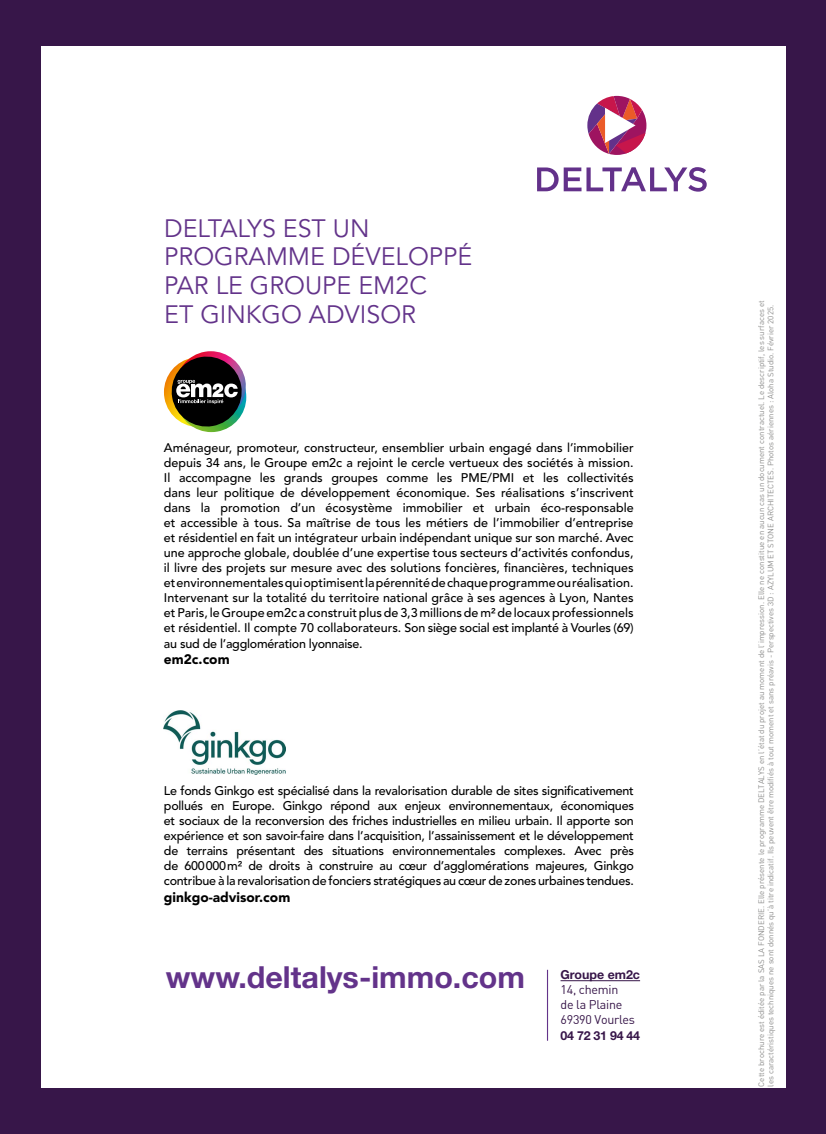
<style>
.page{position:relative;width:826px;height:1134px;background:#371649}
.page>*{position:absolute;margin:0;border:0;box-sizing:border-box;transform-origin:0 0}
.t1{font:700 30.38px "Helvetica Neue LT Std";color:#63338a}
.t2{font:25px/28.8px "Avenir LT Std";color:#63338a}
.t3{font:900 13.75px "Avenir LT Std";color:#000}
.t4{font:500 12.5px/15px "Avenir LT Std";letter-spacing:-.02em;color:#000;text-align:justify}
.t5{font:12.38px/14.9px "DIN";letter-spacing:-.02em;color:#371649}
.t6{font:700 12.38px "Helvetica Neue LT Std";color:#371649}
.t7{font:7.88px/9.5px "DIN";color:#8c8c8b}
</style>
<div class="page">
<div style="left:41px;top:46px;width:744px;height:1042px;background:#fff"></div>
<img style="left:164px;top:351px;width:83px;height:81px">
<svg style="left:587px;top:96px;width:59px;height:59px"></svg>
<svg style="left:537px;top:167px;width:169px;height:24px"></svg>
<hr style="left:560px;top:980px;width:80px;height:1px;background:#371649">
<hr style="left:547px;top:970px;width:1px;height:71px;background:#63338a">
<img style="left:164px;top:710px;width:121px;height:64px">
<h2 class="t2" style="left:164px;top:214px;width:310px">DELTALYS EST UN<br>PROGRAMME DÉVELOPPÉ<br>PAR LE GROUPE EM2C<br>ET GINKGO ADVISOR</h2>
<p class="t4" style="left:164px;top:440px;width:471px">Aménageur, promoteur, constructeur, ensemblier urbain engagé dans l’immobilier depuis 34 ans, le Groupe em2c a rejoint le cercle vertueux des sociétés à mission.<br>Il accompagne les grands groupes comme les PME/PMI et les collectivités dans leur politique de développement économique. Ses réalisations s’inscrivent dans la promotion d’un écosystème immobilier et urbain éco-responsable et accessible à tous. Sa maîtrise de tous les métiers de l’immobilier d’entreprise et résidentiel en fait un intégrateur urbain indépendant unique sur son marché. Avec une approche globale, doublée d’une expertise tous secteurs d’activités confondus, il livre des projets sur mesure avec des solutions foncières, financières, techniques et environnementales qui optimisent la pérennité de chaque programme ou réalisation.<br>Intervenant sur la totalité du territoire national grâce à ses agences à Lyon, Nantes et Paris, le Groupe em2c a construit plus de 3,3 millions de m² de locaux professionnels et résidentiel. Il compte 70 collaborateurs. Son siège social est implanté à Vourles (69)</p>
<p class="t4" style="left:164px;top:636px;width:200px">au sud de l’agglomération lyonnaise.</p>
<p class="t3" style="left:164px;top:651px;width:67px">em2c.com</p>
<p class="t4" style="left:164px;top:784px;width:471px">Le fonds Ginkgo est spécialisé dans la revalorisation durable de sites significativement pollués en Europe. Ginkgo répond aux enjeux environnementaux, économiques et sociaux de la reconversion des friches industrielles en milieu urbain. Il apporte son expérience et son savoir-faire dans l’acquisition, l’assainissement et le développement de terrains présentant des situations environnementales complexes. Avec près de 600000m² de droits à construire au cœur d’agglomérations majeures, Ginkgo contribue à la revalorisation de fonciers stratégiques au cœur de zones urbaines tendues.</p>
<p class="t3" style="left:164px;top:888px;width:128px">ginkgo-advisor.com</p>
<h1 class="t1" style="left:166px;top:958px;width:361px">www.deltalys-immo.com</h1>
<p class="t6" style="left:560px;top:967px;width:81px">Groupe em2c</p>
<p class="t5" style="left:560px;top:982px;width:76px">14, chemin<br>de la Plaine<br>69390 Vourles</p>
<p class="t6" style="left:560px;top:1028px;width:81px">04 72 31 94 44</p>
<p class="t7" style="left:756px;top:1087px;width:788px;rotate:-90deg">Cette brochure est éditée par la SAS LA FONDERIE. Elle présente le programme DELTALYS en l’état du projet au moment de l’impression. Elle ne constitue en aucun cas un document contractuel. Le descriptif, les surfaces et les caractéristiques techniques ne sont donnés qu’à titre indicatif. Ils peuvent être modifiés à tout moment et sans préavis - Perspectives 3D : AZYLUM ET STONE ARCHITECTES. Photos aériennes : Aloha Studio. Février 2025.</p>
</div>
